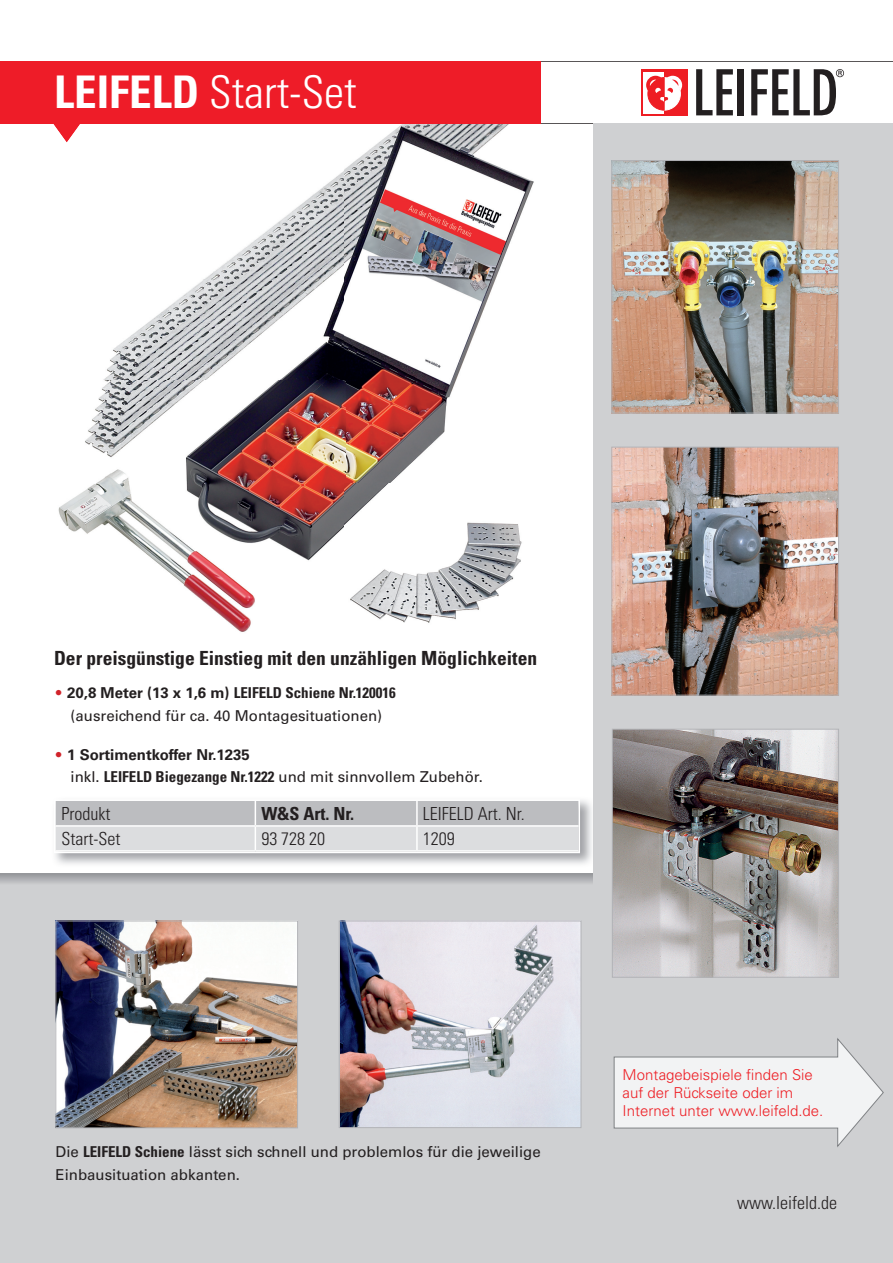
<style>
.page{position:relative;width:893px;height:1263px;background:#fff}
.page>*{position:absolute;margin:0;border:0;box-sizing:border-box;transform-origin:0 0}
.t1{font:300 condensed 45px "Univers LT Std";color:#fff}
.t2{font:700 condensed 19.5px "Univers LT Std";color:#231f20}
.t3{font:300 condensed 18px "Univers LT Std";color:#231f20}
.t4{font:700 condensed 18px "Univers LT Std";color:#231f20}
.t5{font:15px/22.5px "Univers LT Std";color:#231f20}
.t6{font:300 15px/18px "Univers LT Std";color:#ee1d23}
.s1{font-weight:700}
.s2{font-weight:300;font-stretch:condensed;color:#d1232a}
.s3{font-weight:700;font-stretch:condensed}
</style>
<div class="page">
<svg style="left:540px;top:61px;width:353px;height:63px"></svg>
<div style="left:0;top:61px;width:540px;height:63px;background:#ee1c28"></div>
<img style="left:53px;top:124px;width:481px;height:508px">
<img style="left:54px;top:124px;width:26px;height:18px">
<div style="left:0;top:874px;width:893px;height:389px;background:#cfd0d2"></div>
<svg style="left:0;top:874px;width:593px;height:9px;background:#abadb0"></svg>
<div style="left:594px;top:124px;width:299px;height:1139px;background:#cfd0d2"></div>
<img style="left:613px;top:162px;width:224px;height:249px">
<div style="left:611px;top:160px;width:228px;height:253px;border:1px solid #b2b3b7"></div>
<img style="left:341px;top:923px;width:238px;height:203px">
<div style="left:339px;top:921px;width:242px;height:207px;border:1px solid #b2b3b7"></div>
<img style="left:58px;top:923px;width:238px;height:203px">
<div style="left:56px;top:921px;width:242px;height:207px;border:1px solid #b2b3b7"></div>
<svg style="left:614px;top:1039px;width:269px;height:108px"></svg>
<img style="left:613px;top:449px;width:224px;height:244px">
<div style="left:611px;top:447px;width:228px;height:248px;border:1px solid #b2b3b7"></div>
<img style="left:614px;top:731px;width:223px;height:245px">
<div style="left:612px;top:729px;width:227px;height:249px;border:1px solid #b2b3b7"></div>
<img style="left:55px;top:797px;width:539px;height:70px">
<svg style="left:57px;top:802px;width:520px;height:48px;background:#cdced0"></svg>
<hr style="left:417px;top:825px;width:161px;height:2px;background:#fff">
<hr style="left:416px;top:827px;width:2px;height:23px;background:#fff">
<div style="left:54px;top:799px;width:526px;height:54px;border:2px solid #fff"></div>
<h1 class="t1" style="left:54px;top:65px;width:304px"><span class="s1">LEIFELD</span> Start-Set</h1>
<h2 class="t2" style="left:54px;top:646px;width:485px">Der preisgünstige Einstieg mit den unzähligen Möglichkeiten</h2>
<p class="t5" style="left:54px;top:681px;width:343px;text-align:center"><span class="s2">•</span> <span class="s1">20,8 Meter (13 x 1,6 m)</span> <span class="s3">LEIFELD Schiene Nr.120016 </span>(ausreichend für ca. 40 Montagesituationen)</p>
<p class="t5" style="left:70px;top:743px;width:414px;text-indent:-16px"><span class="s2">•</span> <span class="s1">1 Sortimentkoffer Nr.1235<br></span>inkl. <span class="s3">LEIFELD Bie ge zan ge Nr.1222</span> und mit sinnvollem Zu be hör.</p>
<p class="t3" style="left:62px;top:803px;width:50px">Produkt</p>
<p class="t4" style="left:261px;top:802px;width:94px">W&amp;S Art. Nr.</p>
<p class="t3" style="left:423px;top:803px;width:103px">LEIFELD Art. Nr.</p>
<p class="t3" style="left:61px;top:828px;width:61px">Start-Set</p>
<p class="t3" style="left:261px;top:828px;width:65px">93 728 20</p>
<p class="t3" style="left:423px;top:828px;width:33px">1209</p>
<p class="t5" style="left:56px;top:1141px;width:487px">Die <span class="s3">LEIFELD Schiene</span> lässt sich schnell und problemlos für die jeweilige<br>Einbausituation abkanten.</p>
<p class="t6" style="left:622px;top:1066px;width:202px">Montagebeispiele finden Sie auf der Rückseite oder im<br>Internet unter www.leifeld.de.</p>
<p class="t3" style="left:737px;top:1192px;width:102px">www.leifeld.de</p>
</div>
